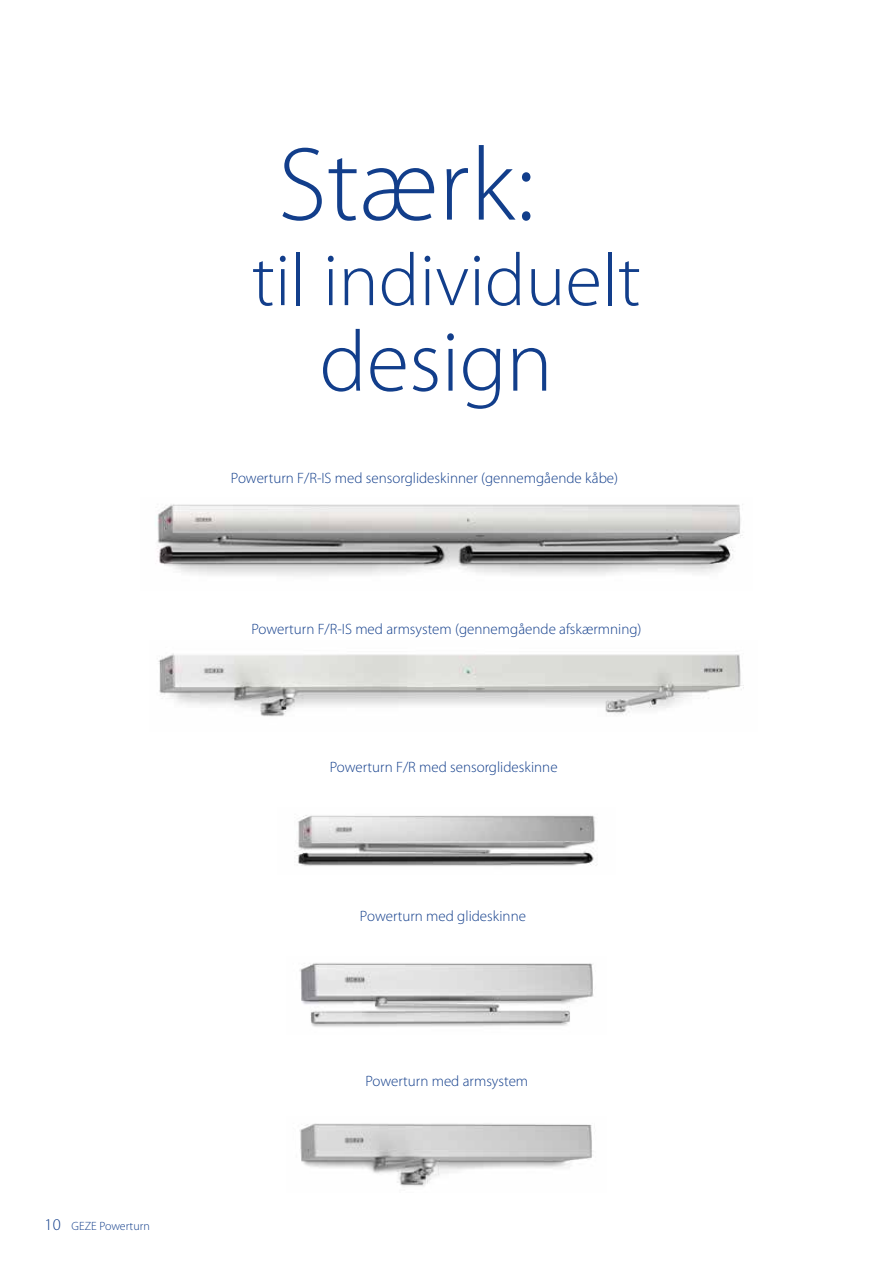
<style>
.page{position:relative;width:893px;height:1263px;background:#fff}
.page>*{position:absolute;margin:0;border:0;box-sizing:border-box;transform-origin:0 0}
.t1{font:300 105px "Myriad Pro";color:#123e8b}
.t2{font:300 87px "Myriad Pro";color:#123e8b}
.t3{font:300 75px "Myriad Pro";color:#123e8b}
.t4{font:300 15px "Myriad Pro";color:#123e8b}
.t5{font:300 12px "Myriad Pro";color:#123e8b}
.s1{font-size:16.5px}
</style>
<div class="page">
<img style="left:299px;top:963px;width:295px;height:64px">
<img style="left:299px;top:1123px;width:293px;height:64px">
<img style="left:294px;top:815px;width:302px;height:51px">
<img style="left:157px;top:504px;width:586px;height:72px">
<img style="left:158px;top:653px;width:586px;height:64px">
<p class="t5" style="left:45px;top:1218px;width:107px"><span class="s1">10</span> GEZE Powerturn</p>
<h1 class="t1" style="left:278px;top:121px;width:258px">Stærk:</h1>
<h3 class="t3" style="left:252px;top:235px;width:391px">til individuelt</h3>
<h2 class="t2" style="left:319px;top:309px;width:235px">design</h2>
<p class="t4" style="left:231px;top:469px;width:389px">Powerturn F/R-IS med sensorglideskinner (gennemgående kåbe)</p>
<p class="t4" style="left:251px;top:620px;width:392px">Powerturn F/R-IS med armsystem (gennemgående afskærmning)</p>
<p class="t4" style="left:330px;top:758px;width:229px">Powerturn F/R med sensorglideskinne</p>
<p class="t4" style="left:360px;top:907px;width:167px">Powerturn med glideskinne</p>
<p class="t4" style="left:365px;top:1072px;width:164px">Powerturn med armsystem</p>
</div>
